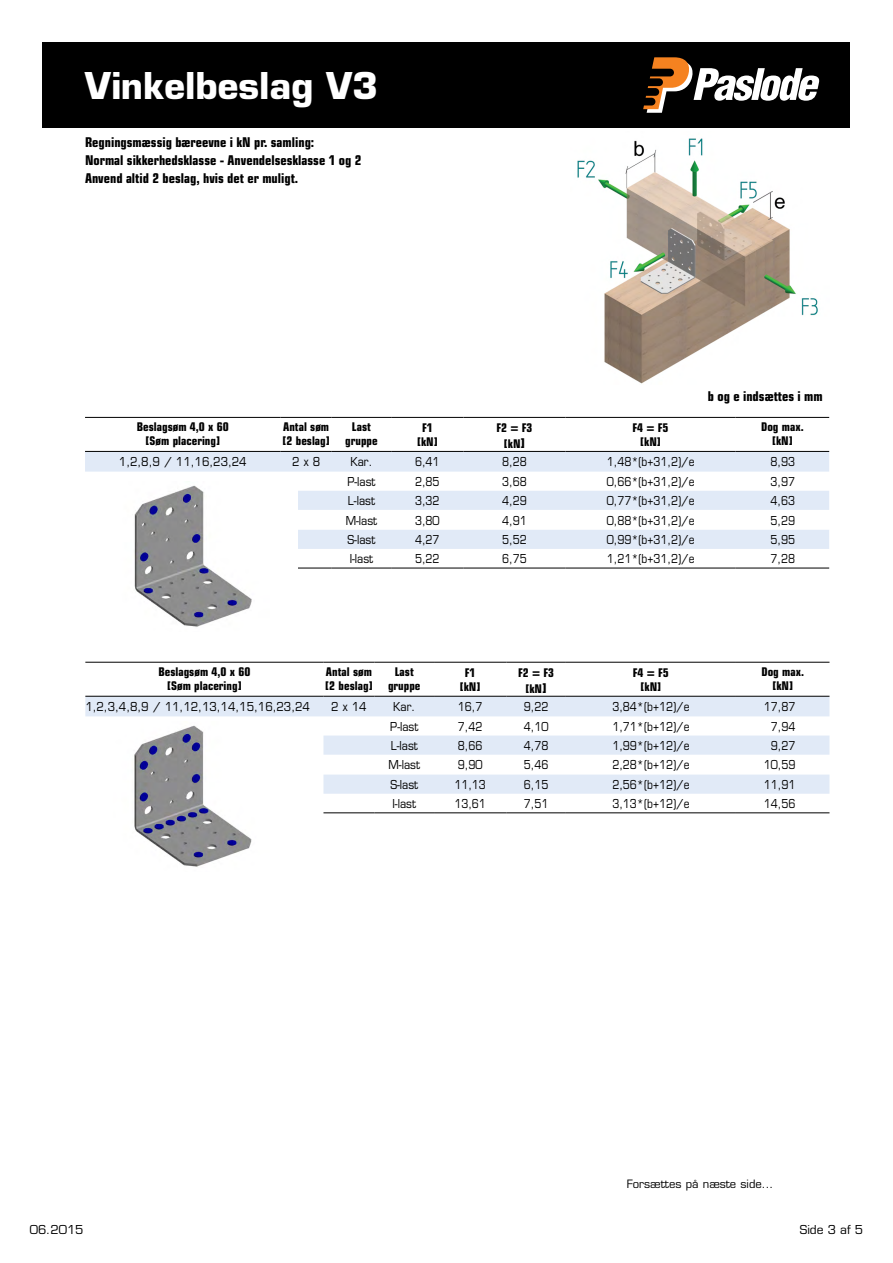
<style>
.page{position:relative;width:893px;height:1263px;background:#fff}
.page>*{position:absolute;margin:0;border:0;box-sizing:border-box;transform-origin:0 0}
.t1{font:700 36px "Eurostile";color:#fff}
.t2{font:700 condensed 13.5px/18.3px "Eurostile";color:#000}
.t3{font:12px "Eurostile";color:#000;scale:.85 1}
.t4{font:700 condensed 12px/14.4px "Eurostile";color:#000;text-align:center}
.t5{font:12px "Eurostile";color:#000;scale:.9 1}
.t6{font:12px "Eurostile";color:#000}
.t7{font:11.25px "Eurostile";color:#000}
.s1{font-size:13.5px}
</style>
<div class="page">
<div style="left:43px;top:43px;width:807px;height:85px;background:#000"></div>
<svg style="left:643px;top:57px;width:177px;height:56px"></svg>
<svg style="left:85px;top:452px;width:744px;height:97px;fill:#e1eaf7"></svg>
<hr style="left:85px;top:451px;width:196px;height:1px;background:#000">
<hr style="left:281px;top:451px;width:51px;height:1px;background:#000">
<hr style="left:332px;top:451px;width:59px;height:1px;background:#000">
<hr style="left:391px;top:451px;width:72px;height:1px;background:#000">
<hr style="left:463px;top:451px;width:103px;height:1px;background:#000">
<hr style="left:566px;top:451px;width:170px;height:1px;background:#000">
<hr style="left:736px;top:451px;width:93px;height:1px;background:#000">
<hr style="left:85px;top:417px;width:196px;height:1px;background:#000">
<hr style="left:281px;top:417px;width:51px;height:1px;background:#000">
<hr style="left:332px;top:417px;width:59px;height:1px;background:#000">
<hr style="left:391px;top:417px;width:72px;height:1px;background:#000">
<hr style="left:463px;top:417px;width:103px;height:1px;background:#000">
<hr style="left:566px;top:417px;width:170px;height:1px;background:#000">
<hr style="left:736px;top:417px;width:93px;height:1px;background:#000">
<hr style="left:281px;top:568px;width:51px;height:1px;background:#000">
<hr style="left:332px;top:568px;width:59px;height:1px;background:#000">
<hr style="left:391px;top:568px;width:72px;height:1px;background:#000">
<hr style="left:463px;top:568px;width:103px;height:1px;background:#000">
<hr style="left:566px;top:568px;width:170px;height:1px;background:#000">
<hr style="left:736px;top:568px;width:93px;height:1px;background:#000">
<img style="left:577px;top:138px;width:241px;height:246px">
<img style="left:85px;top:481px;width:213px;height:146px">
<svg style="left:85px;top:697px;width:744px;height:97px;fill:#e1eaf7"></svg>
<hr style="left:85px;top:696px;width:238px;height:1px;background:#000">
<hr style="left:323px;top:696px;width:51px;height:1px;background:#000">
<hr style="left:374px;top:696px;width:60px;height:1px;background:#000">
<hr style="left:434px;top:696px;width:72px;height:1px;background:#000">
<hr style="left:506px;top:696px;width:60px;height:1px;background:#000">
<hr style="left:566px;top:696px;width:170px;height:1px;background:#000">
<hr style="left:736px;top:696px;width:93px;height:1px;background:#000">
<hr style="left:85px;top:662px;width:238px;height:1px;background:#000">
<hr style="left:323px;top:662px;width:51px;height:1px;background:#000">
<hr style="left:374px;top:662px;width:60px;height:1px;background:#000">
<hr style="left:434px;top:662px;width:72px;height:1px;background:#000">
<hr style="left:506px;top:662px;width:60px;height:1px;background:#000">
<hr style="left:566px;top:662px;width:170px;height:1px;background:#000">
<hr style="left:736px;top:662px;width:93px;height:1px;background:#000">
<hr style="left:323px;top:812px;width:51px;height:1px;background:#000">
<hr style="left:374px;top:812px;width:60px;height:1px;background:#000">
<hr style="left:434px;top:812px;width:72px;height:1px;background:#000">
<hr style="left:506px;top:812px;width:60px;height:1px;background:#000">
<hr style="left:566px;top:812px;width:170px;height:1px;background:#000">
<hr style="left:736px;top:812px;width:93px;height:1px;background:#000">
<img style="left:85px;top:721px;width:213px;height:146px">
<h1 class="t1" style="left:85px;top:64px;width:295px">Vinkelbeslag V3</h1>
<p class="t2" style="left:85px;top:132px;width:278px">Regningsmæssig bæreevne i kN pr. samling:<br>Normal sikkerhedsklasse - Anvendelsesklasse 1 og 2<br>Anvend altid 2 beslag, hvis det er muligt.</p>
<p class="t2" style="left:708px;top:386px;width:116px">b og e indsættes i mm</p>
<p class="t4" style="left:137px;top:419px;width:94px">Beslagsøm 4,0 x 60 [Søm placering]</p>
<p class="t4" style="left:282px;top:419px;width:49px;text-align:left">Antal søm [2 beslag]</p>
<p class="t4" style="left:345px;top:419px;width:34px">Last gruppe</p>
<p class="t4" style="left:417px;top:420px;width:22px">F1 [kN]</p>
<p class="t4" style="left:496px;top:420px;width:38px;line-height:16.2px">F2 <span class="s1">=</span> F3 [kN<span class="s1">]</span></p>
<p class="t4" style="left:633px;top:420px;width:38px">F4 <span class="s1">=</span> F5 [kN]</p>
<p class="t4" style="left:761px;top:419px;width:44px">Dog max. [kN]</p>
<p class="t5" style="left:119px;top:455px;width:144px">1,2,8,9 / 11,16,23,24</p>
<p class="t5" style="left:292px;top:455px;width:33px">2 x 8</p>
<p class="t5" style="left:350px;top:455px;width:26px">Kar.</p>
<p class="t3" style="left:415px;top:455px;width:30px">6,41</p>
<p class="t3" style="left:502px;top:455px;width:30px">8,28</p>
<p class="t3" style="left:607px;top:455px;width:105px">1,48*(b+31,2)/e</p>
<p class="t3" style="left:770px;top:455px;width:30px">8,93</p>
<p class="t5" style="left:347px;top:474px;width:33px">P-last</p>
<p class="t3" style="left:415px;top:474px;width:30px">2,85</p>
<p class="t3" style="left:502px;top:474px;width:30px">3,68</p>
<p class="t3" style="left:607px;top:474px;width:105px">0,66*(b+31,2)/e</p>
<p class="t3" style="left:770px;top:474px;width:30px">3,97</p>
<p class="t5" style="left:348px;top:493px;width:32px">L-last</p>
<p class="t3" style="left:415px;top:493px;width:30px">3,32</p>
<p class="t3" style="left:502px;top:493px;width:30px">4,29</p>
<p class="t3" style="left:607px;top:493px;width:105px">0,77*(b+31,2)/e</p>
<p class="t3" style="left:770px;top:493px;width:30px">4,63</p>
<p class="t5" style="left:346px;top:513px;width:36px">M-last</p>
<p class="t3" style="left:415px;top:513px;width:30px">3,80</p>
<p class="t3" style="left:502px;top:513px;width:30px">4,91</p>
<p class="t3" style="left:607px;top:513px;width:105px">0,88*(b+31,2)/e</p>
<p class="t3" style="left:770px;top:513px;width:30px">5,29</p>
<p class="t5" style="left:348px;top:532px;width:32px">S-last</p>
<p class="t3" style="left:415px;top:532px;width:30px">4,27</p>
<p class="t3" style="left:502px;top:532px;width:30px">5,52</p>
<p class="t3" style="left:607px;top:532px;width:105px">0,99*(b+31,2)/e</p>
<p class="t3" style="left:770px;top:532px;width:30px">5,95</p>
<p class="t5" style="left:350px;top:551px;width:28px">I-last</p>
<p class="t3" style="left:415px;top:552px;width:30px">5,22</p>
<p class="t3" style="left:502px;top:552px;width:30px">6,75</p>
<p class="t3" style="left:607px;top:552px;width:105px">1,21*(b+31,2)/e</p>
<p class="t3" style="left:770px;top:552px;width:30px">7,28</p>
<p class="t4" style="left:158px;top:664px;width:94px">Beslagsøm 4,0 x 60 [Søm placering]</p>
<p class="t4" style="left:325px;top:664px;width:49px;text-align:left">Antal søm [2 beslag]</p>
<p class="t4" style="left:388px;top:664px;width:34px">Last gruppe</p>
<p class="t4" style="left:460px;top:665px;width:22px">F1 [kN]</p>
<p class="t4" style="left:518px;top:664px;width:38px;line-height:16.2px">F2 <span class="s1">=</span> F3 [kN<span class="s1">]</span></p>
<p class="t4" style="left:633px;top:665px;width:38px">F4 <span class="s1">=</span> F5 [kN]</p>
<p class="t4" style="left:761px;top:664px;width:44px">Dog max. [kN]</p>
<p class="t5" style="left:85px;top:700px;width:251px">1,2,3,4,8,9 / 11,12,13,14,15,16,23,24</p>
<p class="t5" style="left:331px;top:700px;width:41px">2 x 14</p>
<p class="t5" style="left:393px;top:700px;width:26px">Kar.</p>
<p class="t3" style="left:458px;top:699px;width:30px">16,7</p>
<p class="t3" style="left:524px;top:699px;width:30px">9,22</p>
<p class="t3" style="left:612px;top:699px;width:92px">3,84*(b+12)/e</p>
<p class="t3" style="left:764px;top:699px;width:39px">17,87</p>
<p class="t5" style="left:390px;top:719px;width:33px">P-last</p>
<p class="t3" style="left:458px;top:719px;width:30px">7,42</p>
<p class="t3" style="left:524px;top:719px;width:30px">4,10</p>
<p class="t3" style="left:612px;top:719px;width:92px">1,71*(b+12)/e</p>
<p class="t3" style="left:771px;top:719px;width:30px">7,94</p>
<p class="t5" style="left:391px;top:738px;width:32px">L-last</p>
<p class="t3" style="left:458px;top:738px;width:30px">8,66</p>
<p class="t3" style="left:524px;top:738px;width:30px">4,78</p>
<p class="t3" style="left:612px;top:738px;width:92px">1,99*(b+12)/e</p>
<p class="t3" style="left:771px;top:738px;width:30px">9,27</p>
<p class="t5" style="left:389px;top:758px;width:36px">M-last</p>
<p class="t3" style="left:458px;top:758px;width:30px">9,90</p>
<p class="t3" style="left:524px;top:758px;width:30px">5,46</p>
<p class="t3" style="left:612px;top:758px;width:92px">2,28*(b+12)/e</p>
<p class="t3" style="left:764px;top:758px;width:39px">10,59</p>
<p class="t5" style="left:390px;top:777px;width:32px">S-last</p>
<p class="t3" style="left:454px;top:777px;width:39px">11,13</p>
<p class="t3" style="left:524px;top:777px;width:30px">6,15</p>
<p class="t3" style="left:612px;top:777px;width:92px">2,56*(b+12)/e</p>
<p class="t3" style="left:764px;top:777px;width:39px">11,91</p>
<p class="t5" style="left:392px;top:796px;width:28px">I-last</p>
<p class="t3" style="left:454px;top:796px;width:39px">13,61</p>
<p class="t3" style="left:524px;top:796px;width:30px">7,51</p>
<p class="t3" style="left:612px;top:796px;width:92px">3,13*(b+12)/e</p>
<p class="t3" style="left:764px;top:796px;width:39px">14,56</p>
<p class="t7" style="left:627px;top:1177px;width:148px">Forsættes på næste side...</p>
<p class="t6" style="left:30px;top:1222px;width:55px">06.2015</p>
<p class="t6" style="left:800px;top:1222px;width:65px">Side 3 af 5</p>
</div>
